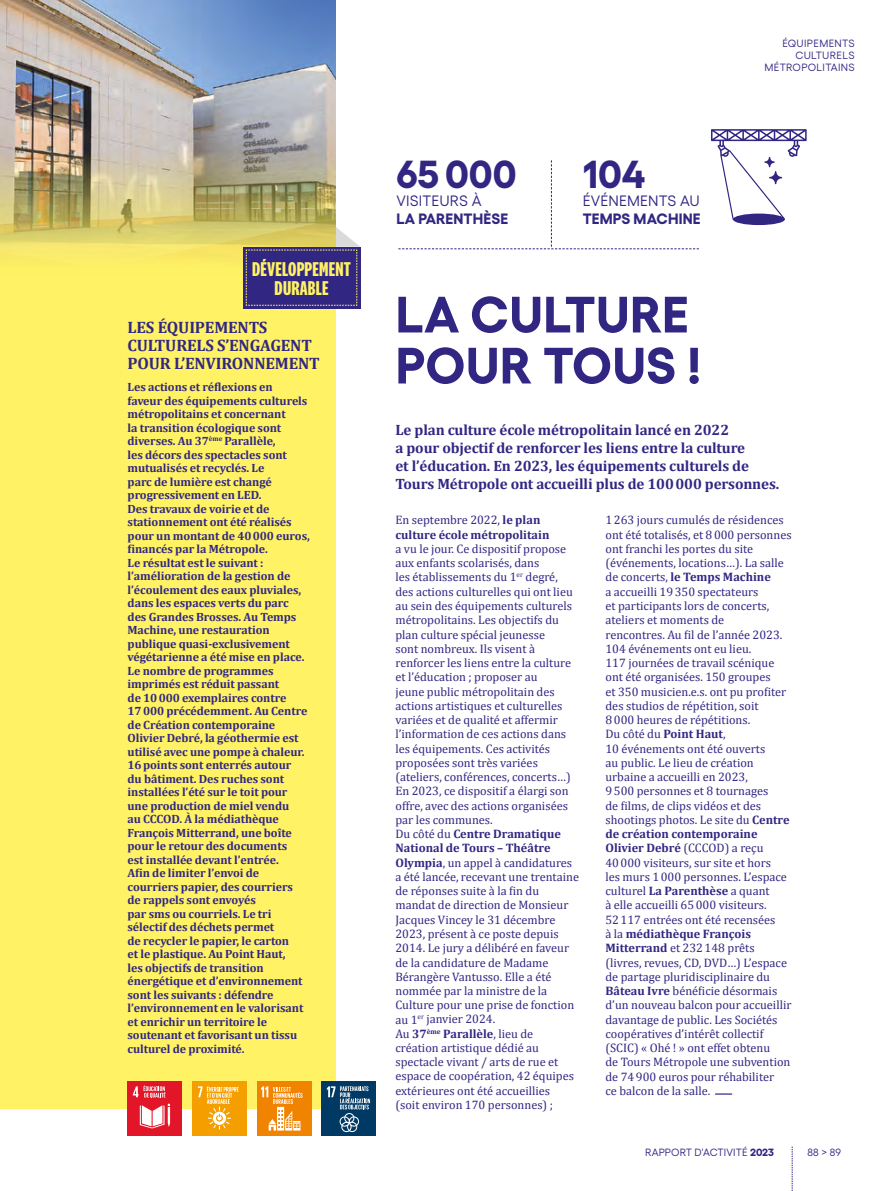
<style>
.page{position:relative;width:893px;height:1191px;background:#fff}
.page>*{position:absolute;margin:0;border:0;box-sizing:border-box;transform-origin:0 0}
.t1{font:700 51px/51px "Gellix";letter-spacing:.01em;color:#312783}
.t2{font:700 39px "Gellix";color:#312783}
.t3{font:700 20.7px/18.9px "National 2 Compressed";letter-spacing:.01em;color:#fff265;text-align:center}
.t4{font:700 16.5px/17.7px "Cambria";letter-spacing:-.01em;color:#312783}
.t5{font:700 15px/18px "Cambria";letter-spacing:-.01em;color:#312783}
.t6{font:700 15px "Gellix";letter-spacing:.01em;color:#312783}
.t7{font:15px "Gellix";letter-spacing:.01em;color:#312783}
.t8{font:12.3px/14.2px "Cambria";color:#312783}
.t9{font:700 12.3px/14.2px "Cambria";color:#312783}
.t10{font:700 12px/13.5px "Cambria";letter-spacing:-.005em;color:#312783}
.t11{font:10.5px/12px "Gellix";letter-spacing:.03em;color:#312783;text-align:right}
.t12{font:10.5px "Gellix";letter-spacing:.01em;color:#312783}
.s1{font-weight:400}
.s2{font-weight:700}
</style>
<div class="page">
<svg style="left:792px;top:1146px;width:1px;height:45px"></svg>
<div style="left:0;top:0;width:336px;height:1108px;background:#fff265"></div>
<img style="left:0;top:0;width:336px;height:259px">
<svg style="left:715px;top:1093px;width:17px;height:1px"></svg>
<svg style="left:398px;top:160px;width:301px;height:89px"></svg>
<div style="left:192px;top:1081px;width:54px;height:55px;background:#f59e00"></div>
<svg style="left:198px;top:1086px;width:41px;height:43px"></svg>
<div style="left:257px;top:1081px;width:54px;height:55px;background:#f08300"></div>
<svg style="left:261px;top:1086px;width:42px;height:44px"></svg>
<div style="left:322px;top:1081px;width:54px;height:55px;background:#003963"></div>
<svg style="left:327px;top:1086px;width:43px;height:46px"></svg>
<div style="left:128px;top:1081px;width:54px;height:55px;background:#e21628"></div>
<svg style="left:133px;top:1085px;width:37px;height:43px"></svg>
<div style="left:733px;top:213px;width:52px;height:12px;background:#312783;border-radius:50%"></div>
<svg style="left:711px;top:129px;width:96px;height:91px"></svg>
<svg style="left:243px;top:247px;width:117px;height:61px"></svg>
<svg style="left:246px;top:227px;width:114px;height:79px;background:#625781"></svg>
<h3 class="t3" style="left:252px;top:259px;width:100px">DÉVELOPPEMENT<br>DURABLE</h3>
<h3 class="t4" style="left:128px;top:318px;width:194px">LES ÉQUIPEMENTS<br>CULTURELS S’ENGAGENT<br>POUR L’ENVIRONNEMENT</h3>
<p class="t10" style="left:128px;top:380px;width:184px">Les actions et réflexions en faveur des équipements culturels métropolitains et concernant<br>la transition écologique sont diverses. Au 37<sup>ème</sup> Parallèle,<br>les décors des spectacles sont mutualisés et recyclés. Le<br>parc de lumière est changé progressivement en LED.<br>Des travaux de voirie et de stationnement ont été réalisés pour un montant de 40000 euros, financés par la Métropole.<br>Le résultat est le suivant : l’amélioration de la gestion de l’écoulement des eaux pluviales, dans les espaces verts du parc des Grandes Brosses. Au Temps<br>Machine, une restauration publique quasi-exclusivement végétarienne a été mise en place.<br>Le nombre de programmes imprimés est réduit passant<br>de 10000 exemplaires contre<br>17000 précédemment. Au Centre de Création contemporaine<br>Olivier Debré, la géothermie est utilisé avec une pompe à chaleur.<br>16points sont enterrés autour<br>du bâtiment. Des ruches sont installées l’été sur le toit pour une production de miel vendu<br>au CCCOD. À la médiathèque<br>François Mitterrand, une boîte pour le retour des documents<br>est installée devant l’entrée.<br>Afin de limiter l’envoi de courriers papier, des courriers<br>de rappels sont envoyés<br>par sms ou courriels. Le tri sélectif des déchets permet<br>de recycler le papier, le carton<br>et le plastique. Au Point Haut,<br>les objectifs de transition énergétique et d’environnement sont les suivants : défendre l’environnement en le valorisant et enrichir un territoire le soutenant et favorisant un tissu culturel de proximité.</p>
<h2 class="t2" style="left:396px;top:142px;width:122px">65 000</h2>
<p class="t7" style="left:396px;top:189px;width:87px">VISITEURS À</p>
<p class="t6" style="left:396px;top:206px;width:113px">LA PARENTHÈSE</p>
<h2 class="t2" style="left:583px;top:142px;width:64px">104</h2>
<p class="t7" style="left:583px;top:189px;width:119px">ÉVÉNEMENTS AU</p>
<p class="t6" style="left:583px;top:206px;width:119px">TEMPS MACHINE</p>
<h1 class="t1" style="left:396px;top:283px;width:307px">LA CULTURE<br>POUR TOUS !</h1>
<p class="t11" style="left:764px;top:36px;width:92px">ÉQUIPEMENTS<br>CULTURELS<br>MÉTROPOLITAINS</p>
<p class="t5" style="left:395px;top:420px;width:385px">Le plan culture école métropolitain lancé en 2022<br>a pour objectif de renforcer les liens entre la culture<br>et l’éducation. En 2023, les équipements culturels de Tours Métropole ont accueilli plus de 100000 personnes.</p>
<p class="t9" style="left:395px;top:513px;width:155px"><span class="s1">En septembre 2022,</span> le plan culture école métropolitain</p>
<p class="t8" style="left:395px;top:541px;width:185px">a vu le jour. Ce dispositif propose aux enfants scolarisés, dans<br>les établissements du 1<sup>er</sup> degré,<br>des actions culturelles qui ont lieu au sein des équipements culturels métropolitains. Les objectifs du plan culture spécial jeunesse<br>sont nombreux. Ils visent à renforcer les liens entre la culture et l’éducation ; proposer au<br>jeune public métropolitain des actions artistiques et culturelles variées et de qualité et affermir l’information de ces actions dans les équipements. Ces activités proposées sont très variées (ateliers, conférences, concerts…)<br>En 2023, ce dispositif a élargi son offre, avec des actions organisées par les communes.<br>Du côté du <span class="s2">Centre Dramatique<br>National de Tours – Théâtre<br>Olympia</span>, un appel à candidatures a été lancée, recevant une trentaine de réponses suite à la fin du mandat de direction de Monsieur<br>Jacques Vincey le 31 décembre<br>2023, présent à ce poste depuis<br>2014. Le jury a délibéré en faveur de la candidature de Madame<br>Bérangère Vantusso. Elle a été nommée par la ministre de la<br>Culture pour une prise de fonction au 1<sup>er</sup> janvier 2024.<br>Au <span class="s2">37</span><sup>ème</sup> <span class="s2">Parallèle</span>, lieu de création artistique dédié au spectacle vivant / arts de rue et espace de coopération, 42 équipes extérieures ont été accueillies<br>(soit environ 170 personnes) ;</p>
<p class="t8" style="left:605px;top:513px;width:188px">1263 jours cumulés de résidences ont été totalisés, et 8000 personnes ont franchi les portes du site (événements, locations…). La salle de concerts, <span class="s2">le Temps Machine<br></span>a accueilli 19350 spectateurs<br>et participants lors de concerts, ateliers et moments de<br>rencontres. Au fil de l’année 2023.<br>104 événements ont eu lieu.<br>117 journées de travail scénique ont été organisées. 150 groupes<br>et 350 musicien.e.s. ont pu profiter des studios de répétition, soit<br>8000 heures de répétitions.<br>Du côté du <span class="s2">Point Haut</span>,<br>10 événements ont été ouverts<br>au public. Le lieu de création urbaine a accueilli en 2023,<br>9500 personnes et 8 tournages<br>de films, de clips vidéos et des shootings photos. Le site du <span class="s2">Centre de création contemporaine<br>Olivier Debré</span> (CCCOD) a reçu<br>40000 visiteurs, sur site et hors<br>les murs 1000 personnes. L’espace culturel <span class="s2">La Parenthèse</span> a quant<br>à elle accueilli 65000 visiteurs.<br>52117 entrées ont été recensées<br>à la <span class="s2">médiathèque François<br>Mitterrand</span> et 232148 prêts (livres, revues, CD, DVD…) L’espace de partage pluridisciplinaire du<br><span class="s2">Bâteau Ivre</span> bénéficie désormais d’un nouveau balcon pour accueillir davantage de public. Les Sociétés coopératives d’intérêt collectif (SCIC) « Ohé ! » ont effet obtenu<br>de Tours Métropole une subvention de 74900 euros pour réhabiliter<br>ce balcon de la salle.</p>
<p class="t12" style="left:645px;top:1144px;width:130px">RAPPORT D'ACTIVITÉ <span class="s2">2023</span></p>
<p class="t11" style="left:808px;top:1145px;width:35px">88 &gt; 89</p>
</div>
